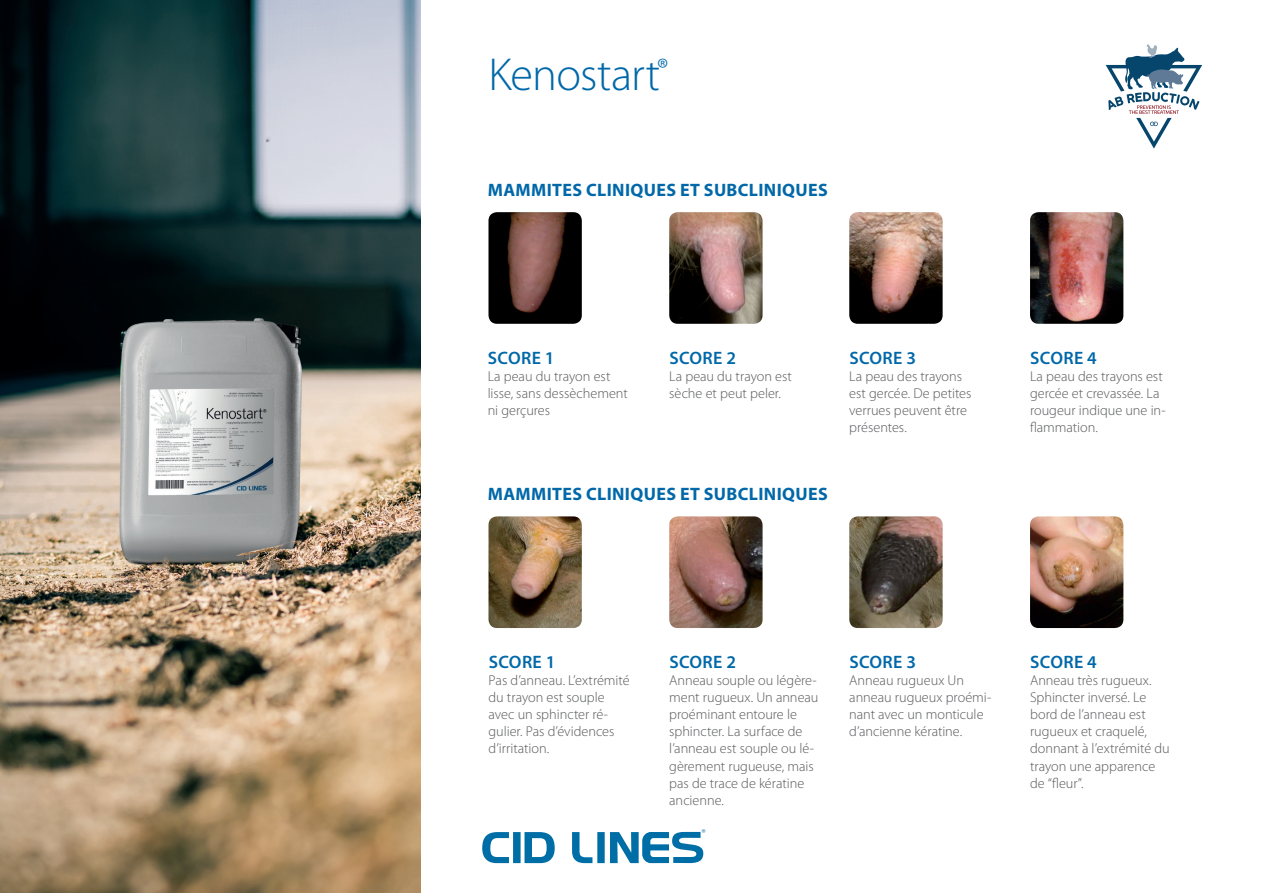
<style>
.page{position:relative;width:1263px;height:893px;background:#fff}
.page>*{position:absolute;margin:0;border:0;box-sizing:border-box;transform-origin:0 0}
.t1{font:300 46.35px "Myriad Pro";letter-spacing:-.015em;color:#0068a9}
.t2{font:700 18px "Myriad Pro";letter-spacing:.02em;color:#0068a9}
.t3{font:600 18px "Myriad Pro";letter-spacing:.02em;color:#0068a9}
.t4{font:300 14.25px/17.1px "Myriad Pro";color:#57585a}
</style>
<div class="page">
<svg style="left:482px;top:832px;width:73px;height:31px"></svg>
<svg style="left:572px;top:829px;width:133px;height:34px"></svg>
<img style="left:0;top:0;width:421px;height:893px">
<svg style="left:1106px;top:44px;width:96px;height:105px"></svg>
<img style="left:488px;top:212px;width:94px;height:112px">
<img style="left:669px;top:212px;width:93px;height:112px">
<img style="left:849px;top:212px;width:94px;height:112px">
<img style="left:1030px;top:212px;width:93px;height:112px">
<img style="left:488px;top:516px;width:94px;height:112px">
<img style="left:669px;top:516px;width:93px;height:112px">
<img style="left:849px;top:516px;width:94px;height:112px">
<img style="left:1030px;top:516px;width:93px;height:112px">
<h1 class="t1" style="left:489px;top:49px;width:181px">Kenostart<sup>®</sup></h1>
<p class="t2" style="left:488px;top:178px;width:341px">MAMMITES CLINIQUES ET SUBCLINIQUES</p>
<p class="t3" style="left:488px;top:346px;width:68px">SCORE 1</p>
<p class="t4" style="left:488px;top:368px;width:142px">La peau du trayon est lisse, sans dessèchement ni gerçures</p>
<p class="t3" style="left:669px;top:346px;width:68px">SCORE 2</p>
<p class="t4" style="left:669px;top:368px;width:124px">La peau du trayon est sèche et peut peler.</p>
<p class="t2" style="left:488px;top:483px;width:341px">MAMMITES CLINIQUES ET SUBCLINIQUES</p>
<p class="t3" style="left:849px;top:346px;width:68px">SCORE 3</p>
<p class="t4" style="left:849px;top:368px;width:124px">La peau des trayons est gercée. De petites verrues peuvent être présentes.</p>
<p class="t3" style="left:1030px;top:346px;width:68px">SCORE 4</p>
<p class="t4" style="left:1030px;top:368px;width:137px">La peau des trayons est gercée et crevassée. La rougeur indique une in&shy;flammation.</p>
<p class="t3" style="left:489px;top:650px;width:68px">SCORE 1</p>
<p class="t4" style="left:489px;top:672px;width:143px">Pas d’anneau. L’extrémité du trayon est souple avec un sphincter ré&shy;gulier. Pas d’évidences d’irritation.</p>
<p class="t3" style="left:669px;top:650px;width:68px">SCORE 2</p>
<p class="t4" style="left:669px;top:672px;width:151px">Anneau souple ou légère&shy;ment rugueux. Un anneau proéminant entoure le sphincter. La surface de l’anneau est souple ou lé&shy;gèrement rugueuse, mais pas de trace de kératine ancienne.</p>
<p class="t3" style="left:849px;top:650px;width:68px">SCORE 3</p>
<p class="t4" style="left:849px;top:672px;width:144px">Anneau rugueux Un anneau rugueux proémi&shy;nant avec un monticule d’ancienne kératine.</p>
<p class="t3" style="left:1030px;top:650px;width:68px">SCORE 4</p>
<p class="t4" style="left:1030px;top:672px;width:141px">Anneau très rugueux.<br>Sphincter inversé. Le bord de l’anneau est rugueux et craquelé, donnant à l’extrémité du trayon une apparence de “fleur”.</p>
</div>
